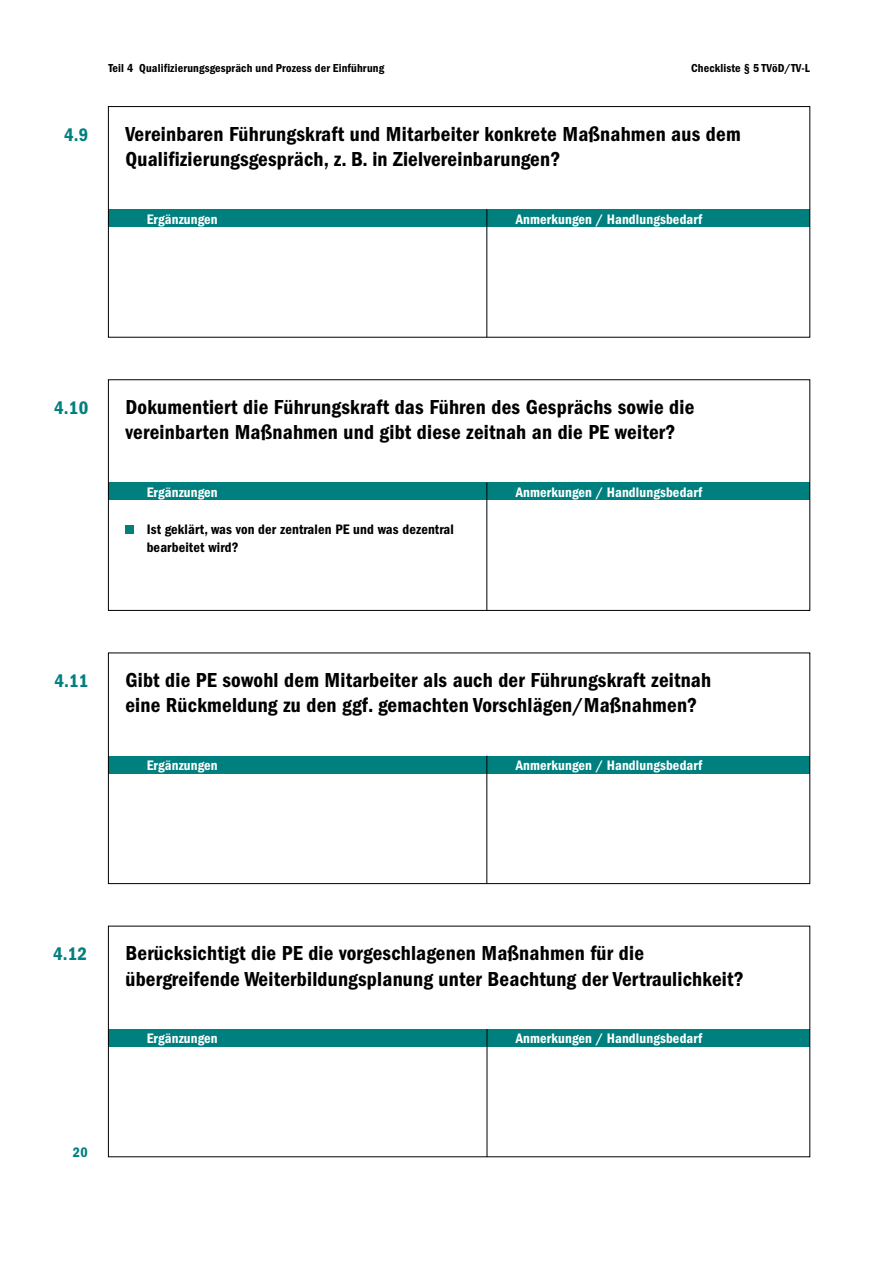
<style>
.page{position:relative;width:894px;height:1263px;background:#fff}
.page>*{position:absolute;margin:0;border:0;box-sizing:border-box;transform-origin:0 0}
.t1{font:600 condensed 21px/25.3px "Franklin Gothic LT";letter-spacing:.01em;color:#000}
.t2{font:600 condensed 18.75px "Franklin Gothic LT";color:#007f7f}
.t3{font:600 condensed 14.25px "Franklin Gothic LT";letter-spacing:.01em;color:#fff}
.t4{font:600 condensed 14.25px/17.7px "Franklin Gothic LT";letter-spacing:.01em;color:#000}
.t5{font:600 condensed 14.25px "Franklin Gothic LT";color:#007f7f}
.t6{font:600 condensed 12px "Franklin Gothic LT";letter-spacing:.01em;color:#000}
</style>
<div class="page">
<div style="left:108px;top:209px;width:702px;height:18px;background:#007f7f"></div>
<div style="left:108px;top:756px;width:702px;height:18px;background:#007f7f"></div>
<div style="left:108px;top:1029px;width:702px;height:18px;background:#007f7f"></div>
<div style="left:108px;top:482px;width:702px;height:18px;background:#007f7f"></div>
<div style="left:108px;top:106px;width:702px;height:232px;border:1px solid #000"></div>
<div style="left:108px;top:379px;width:702px;height:232px;border:1px solid #000"></div>
<div style="left:108px;top:653px;width:702px;height:231px;border:1px solid #000"></div>
<div style="left:125px;top:526px;width:9px;height:8px;background:#007f7f"></div>
<hr style="left:486px;top:209px;width:1px;height:128px;background:#000">
<hr style="left:486px;top:756px;width:1px;height:128px;background:#000">
<hr style="left:487px;top:1029px;width:1px;height:128px;background:#000">
<hr style="left:486px;top:482px;width:1px;height:129px;background:#000">
<p class="t2" style="left:64px;top:125px;width:26px">4.9</p>
<p class="t6" style="left:108px;top:62px;width:277px">Teil 4 Qualifizierungsgespräch und Prozess der Einführung</p>
<p class="t6" style="left:691px;top:62px;width:120px">Checkliste § 5 TVöD/TV-L</p>
<p class="t1" style="left:125px;top:121px;width:617px">Vereinbaren Führungskraft und Mitarbeiter konkrete Maßnahmen aus dem<br>Qualifizierungsgespräch, z. B. in Zielvereinbarungen?</p>
<p class="t3" style="left:147px;top:212px;width:73px">Ergänzungen</p>
<p class="t3" style="left:516px;top:212px;width:188px">Anmerkungen / Handlungsbedarf</p>
<p class="t2" style="left:54px;top:398px;width:36px">4.10</p>
<p class="t1" style="left:125px;top:394px;width:570px">Dokumentiert die Führungskraft das Führen des Gesprächs sowie die vereinbarten Maßnahmen und gibt diese zeitnah an die PE weiter?</p>
<p class="t3" style="left:147px;top:485px;width:73px">Ergänzungen</p>
<p class="t3" style="left:516px;top:485px;width:188px">Anmerkungen / Handlungsbedarf</p>
<p class="t4" style="left:147px;top:520px;width:309px">Ist geklärt, was von der zentralen PE und was dezentral bearbeitet wird?</p>
<p class="t2" style="left:54px;top:672px;width:36px">4.11</p>
<p class="t1" style="left:125px;top:667px;width:587px">Gibt die PE sowohl dem Mitarbeiter als auch der Führungskraft zeitnah eine Rückmeldung zu den ggf. gemachten Vorschlägen/Maßnahmen?</p>
<p class="t3" style="left:147px;top:758px;width:73px">Ergänzungen</p>
<p class="t3" style="left:516px;top:758px;width:188px">Anmerkungen / Handlungsbedarf</p>
<p class="t2" style="left:53px;top:944px;width:36px">4.12</p>
<p class="t1" style="left:125px;top:941px;width:620px">Berücksichtigt die PE die vorgeschlagenen Maßnahmen für die übergreifende Weiterbildungsplanung unter Beachtung der Vertraulichkeit?</p>
<p class="t3" style="left:147px;top:1032px;width:73px">Ergänzungen</p>
<p class="t3" style="left:516px;top:1031px;width:188px">Anmerkungen / Handlungsbedarf</p>
<p class="t5" style="left:73px;top:1145px;width:16px">20</p>
</div>
